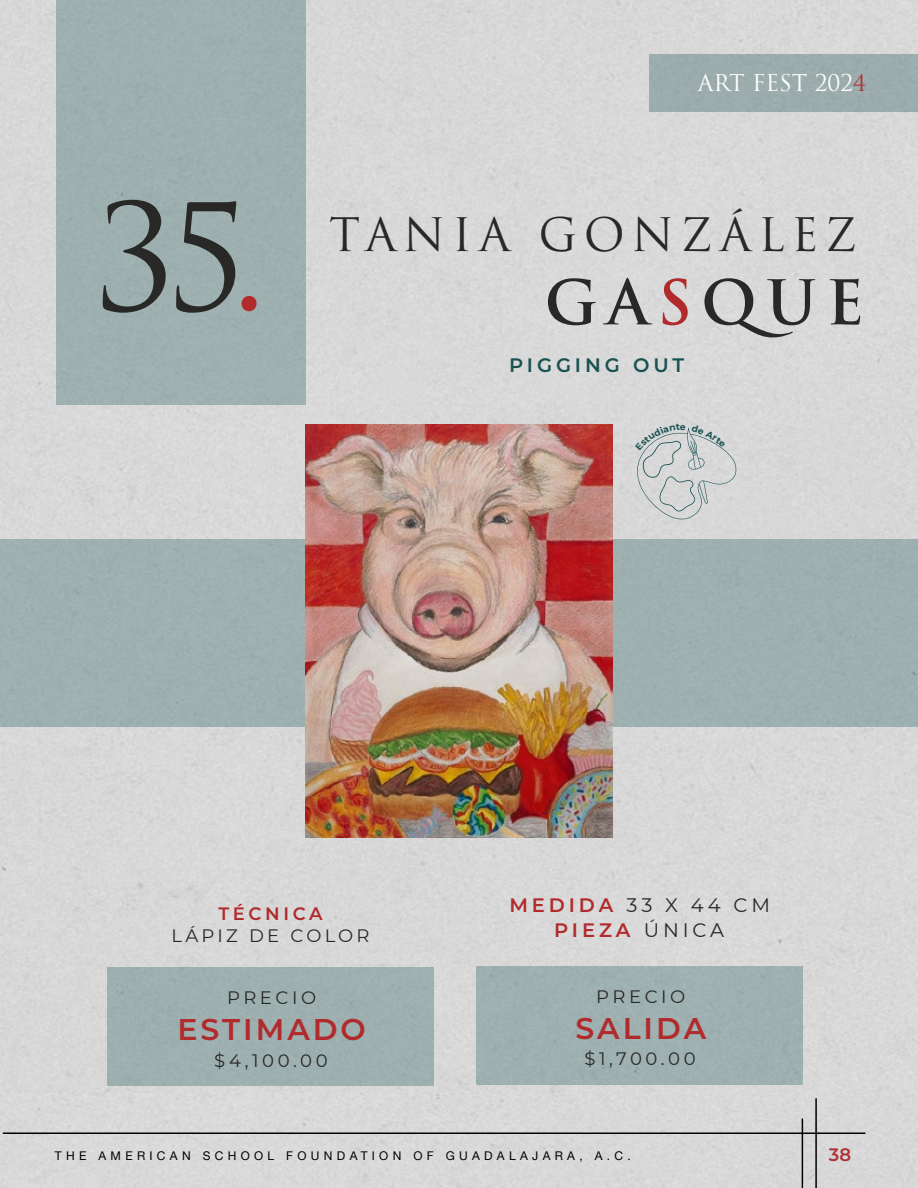
<style>
.page{position:relative;width:918px;height:1188px;background:#fff}
.page>*{position:absolute;margin:0;border:0;box-sizing:border-box;transform-origin:0 0}
.t1{font:144px "Trajan Pro 3";color:#282827}
.t2{font:700 60px "Trajan Pro";letter-spacing:.15em;color:#282827}
.t3{font:45px "Trajan Pro 3";letter-spacing:.15em;color:#282827}
.t4{font:600 30px "Montserrat";letter-spacing:.1em;color:#b12a2c}
.t5{font:22.5px "Trajan Pro";color:#fff}
.t6{font:19.5px/25.2px "Montserrat";color:#282827;text-align:center}
.t7{font:600 19.5px "Montserrat";letter-spacing:.2em;color:#195252}
.t8{font:18px "Montserrat";letter-spacing:.195em;color:#282827}
.t9{font:600 18px "Montserrat";letter-spacing:.2em;color:#b12a2c}
.t10{font:600 18px "Montserrat";color:#b03037}
.t11{font:12px "Helvetica Neue";letter-spacing:.36em;color:#000}
.s1{font-family:"Trajan Pro 3"}
.s2{color:#b03037}
.s3{color:#b12a2c}
.s4{font-weight:600;color:#b12a2c}
</style>
<div class="page">
<hr style="left:3px;top:1132px;width:862px;height:2px;background:#000">
<hr style="left:815px;top:1098px;width:2px;height:90px;background:#000">
<hr style="left:802px;top:1119px;width:1px;height:69px;background:#000">
<div style="left:649px;top:54px;width:269px;height:57px;background:#9dacac"></div>
<div style="left:0;top:539px;width:918px;height:187px;background:#9fb0b0"></div>
<div style="left:107px;top:968px;width:327px;height:118px;background:#9fb0b0"></div>
<div style="left:476px;top:966px;width:327px;height:118px;background:#9fb0b0"></div>
<div style="left:56px;top:0;width:249px;height:404px;background:#9fb0b0"></div>
<img style="left:305px;top:424px;width:308px;height:414px">
<svg style="left:635px;top:424px;width:102px;height:95px;background:#ced1d1"></svg>
<h3 class="t5" style="left:698px;top:69px;width:170px"><span class="s1">ART</span> FEST 202<span class="s2">4</span></h3>
<h1 class="t1" style="left:94px;top:159px;width:174px">35<span class="s3">.</span></h1>
<h3 class="t3" style="left:329px;top:204px;width:529px">TANIA GONZÁLEZ</h3>
<h2 class="t2" style="left:545px;top:265px;width:321px">GA<span class="s3">S</span>QUE</h2>
<h3 class="t7" style="left:509px;top:352px;width:177px">PIGGING OUT</h3>
<h3 class="t9" style="left:219px;top:901px;width:106px">TÉCNICA</h3>
<h3 class="t8" style="left:172px;top:923px;width:200px">LÁPIZ DE COLOR</h3>
<h3 class="t6" style="left:509px;top:891px;width:262px"><span class="s4">MEDIDA</span> 33 X 44 CM<br><span class="s4">PIEZA</span> ÚNICA</h3>
<h3 class="t8" style="left:227px;top:985px;width:91px">PRECIO</h3>
<h3 class="t8" style="left:596px;top:984px;width:91px">PRECIO</h3>
<h3 class="t4" style="left:177px;top:1008px;width:190px">ESTIMADO</h3>
<h3 class="t4" style="left:575px;top:1007px;width:132px">SALIDA</h3>
<h3 class="t8" style="left:214px;top:1048px;width:115px">$4,100.00</h3>
<h3 class="t8" style="left:585px;top:1047px;width:113px">$1,700.00</h3>
<p class="t11" style="left:55px;top:1147px;width:577px">THE AMERICAN SCHOOL FOUNDATION OF GUADALAJARA, A.C.</p>
<h3 class="t10" style="left:829px;top:1141px;width:24px">38</h3>
</div>
